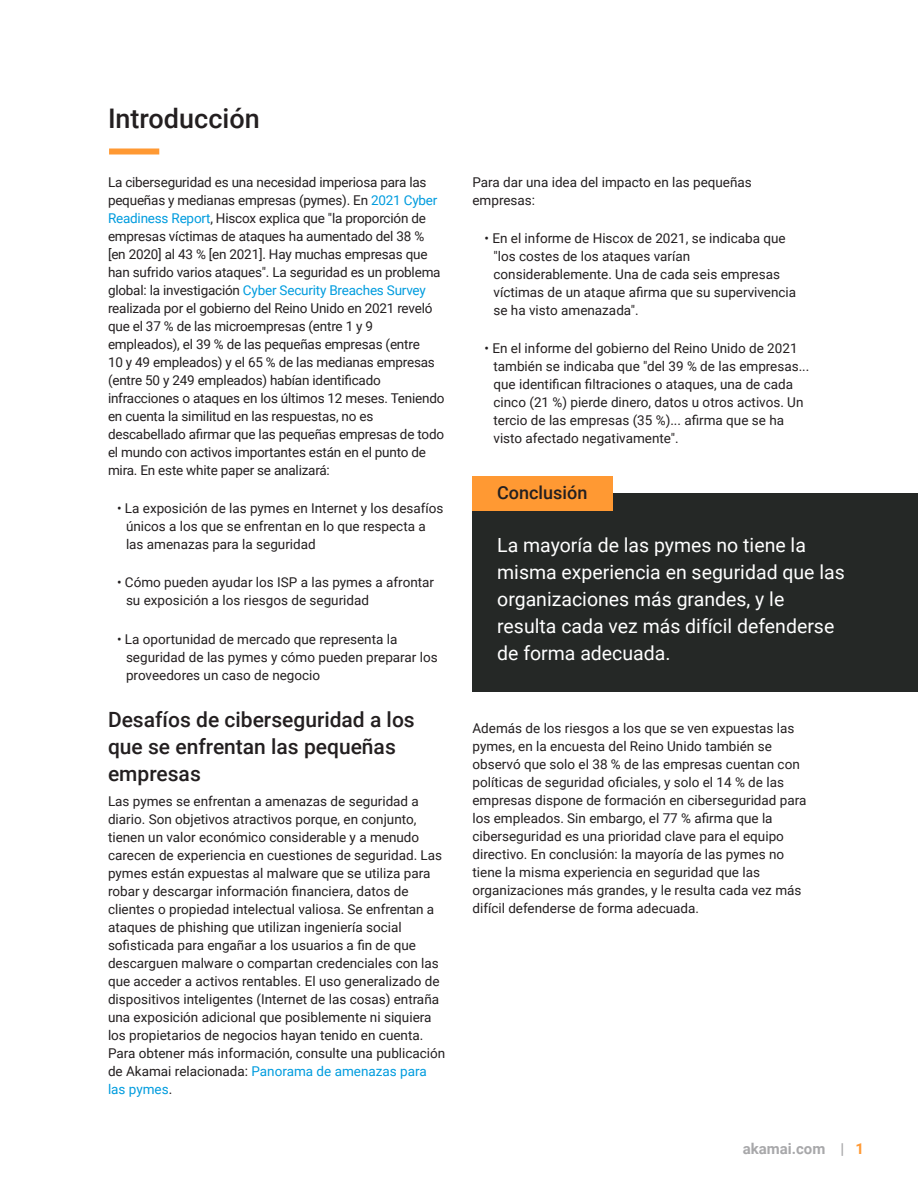
<style>
.page{position:relative;width:918px;height:1188px;background:#fff}
.page>*{position:absolute;margin:0;border:0;box-sizing:border-box;transform-origin:0 0}
.Headline-Double_Colu{font:500 27px "Roboto";color:#231f20}
.Subhead{font:500 21px/27px "Roboto";color:#231f20}
.Body{font:19.5px/27px "Roboto";color:#fff}
.t1{font:500 18px "Roboto";color:#231f20}
.t2{font:700 15px "Roboto";color:#a8a8aa}
.Body-2{font:13.5px/18px "Roboto";color:#231f20}
.s1{color:#009cde}
.s2{color:#f93}
</style>
<div class="page">
<div style="left:109px;top:148px;width:50px;height:6px;background:#f93"></div>
<div style="left:472px;top:493px;width:446px;height:199px;background:#252826"></div>
<div style="left:472px;top:476px;width:141px;height:35px;background:#f93"></div>
<p class="Headline-Double_Colu" style="left:108px;top:100px;width:153px">Introducción</p>
<p class="Body-2" style="left:108px;top:172px;width:338px">La ciberseguridad es una necesidad imperiosa para las pequeñas y medianas empresas (pymes). En <span class="s1">2021 Cyber Readiness Report</span>, Hiscox explica que "la proporción de empresas víctimas de ataques ha aumentado del 38 % [en 2020] al 43 % [en 2021]. Hay muchas empresas que han sufrido varios ataques". La seguridad es un problema global: la investigación <span class="s1">Cyber Security Breaches Survey </span>realizada por el gobierno del Reino Unido en 2021 reveló que el 37 % de las microempresas (entre 1 y 9 empleados), el 39 % de las pequeñas empresas (entre<br>10 y 49 empleados) y el 65 % de las medianas empresas (entre 50 y 249 empleados) habían identificado infracciones o ataques en los últimos 12 meses. Teniendo en cuenta la similitud en las respuestas, no es descabellado afirmar que las pequeñas empresas de todo el mundo con activos importantes están en el punto de mira. En este white paper se analizará:</p>
<p class="Body-2" style="left:126px;top:499px;width:319px;text-indent:-9px">• La exposición de las pymes en Internet y los desafíos únicos a los que se enfrentan en lo que respecta a las amenazas para la seguridad</p>
<p class="Body-2" style="left:126px;top:573px;width:310px;text-indent:-9px">• Cómo pueden ayudar los ISP a las pymes a afrontar su exposición a los riesgos de seguridad</p>
<p class="Body-2" style="left:126px;top:629px;width:313px;text-indent:-9px">• La oportunidad de mercado que representa la seguridad de las pymes y cómo pueden preparar los proveedores un caso de negocio</p>
<p class="Subhead" style="left:108px;top:705px;width:308px">Desafíos de ciberseguridad a los que se enfrentan las pequeñas empresas</p>
<p class="Body-2" style="left:108px;top:791px;width:339px">Las pymes se enfrentan a amenazas de seguridad a diario. Son objetivos atractivos porque, en conjunto, tienen un valor económico considerable y a menudo carecen de experiencia en cuestiones de seguridad. Las pymes están expuestas al malware que se utiliza para robar y descargar información financiera, datos de clientes o propiedad intelectual valiosa. Se enfrentan a ataques de phishing que utilizan ingeniería social sofisticada para engañar a los usuarios a fin de que descarguen malware o compartan credenciales con las que acceder a activos rentables. El uso generalizado de dispositivos inteligentes (Internet de las cosas) entraña una exposición adicional que posiblemente ni siquiera los propietarios de negocios hayan tenido en cuenta.<br>Para obtener más información, consulte una publicación de Akamai relacionada: <span class="s1">Panorama de amenazas para las pymes</span>.</p>
<p class="Body-2" style="left:472px;top:172px;width:281px">Para dar una idea del impacto en las pequeñas empresas:</p>
<p class="Body-2" style="left:494px;top:229px;width:304px;text-indent:-9px">• En el informe de Hiscox de 2021, se indicaba que "los costes de los ataques varían considerablemente. Una de cada seis empresas víctimas de un ataque afirma que su supervivencia se ha visto amenazada".</p>
<p class="Body-2" style="left:494px;top:339px;width:317px;text-indent:-9px">• En el informe del gobierno del Reino Unido de 2021 también se indicaba que "del 39 % de las empresas... que identifican filtraciones o ataques, una de cada cinco (21 %) pierde dinero, datos u otros activos. Un tercio de las empresas (35 %)... afirma que se ha visto afectado negativamente".</p>
<p class="t1" style="left:497px;top:480px;width:92px">Conclusión</p>
<p class="Body" style="left:497px;top:531px;width:349px">La mayoría de las pymes no tiene la misma experiencia en seguridad que las organizaciones más grandes, y le resulta cada vez más difícil defenderse de forma adecuada.</p>
<p class="Body-2" style="left:472px;top:719px;width:335px">Además de los riesgos a los que se ven expuestas las pymes, en la encuesta del Reino Unido también se observó que solo el 38 % de las empresas cuentan con políticas de seguridad oficiales, y solo el 14 % de las empresas dispone de formación en ciberseguridad para los empleados. Sin embargo, el 77 % afirma que la ciberseguridad es una prioridad clave para el equipo directivo. En conclusión: la mayoría de las pymes no tiene la misma experiencia en seguridad que las organizaciones más grandes, y le resulta cada vez más difícil defenderse de forma adecuada.</p>
<p class="t2" style="left:743px;top:1139px;width:123px">akamai.com | <span class="s2">1</span></p>
</div>
